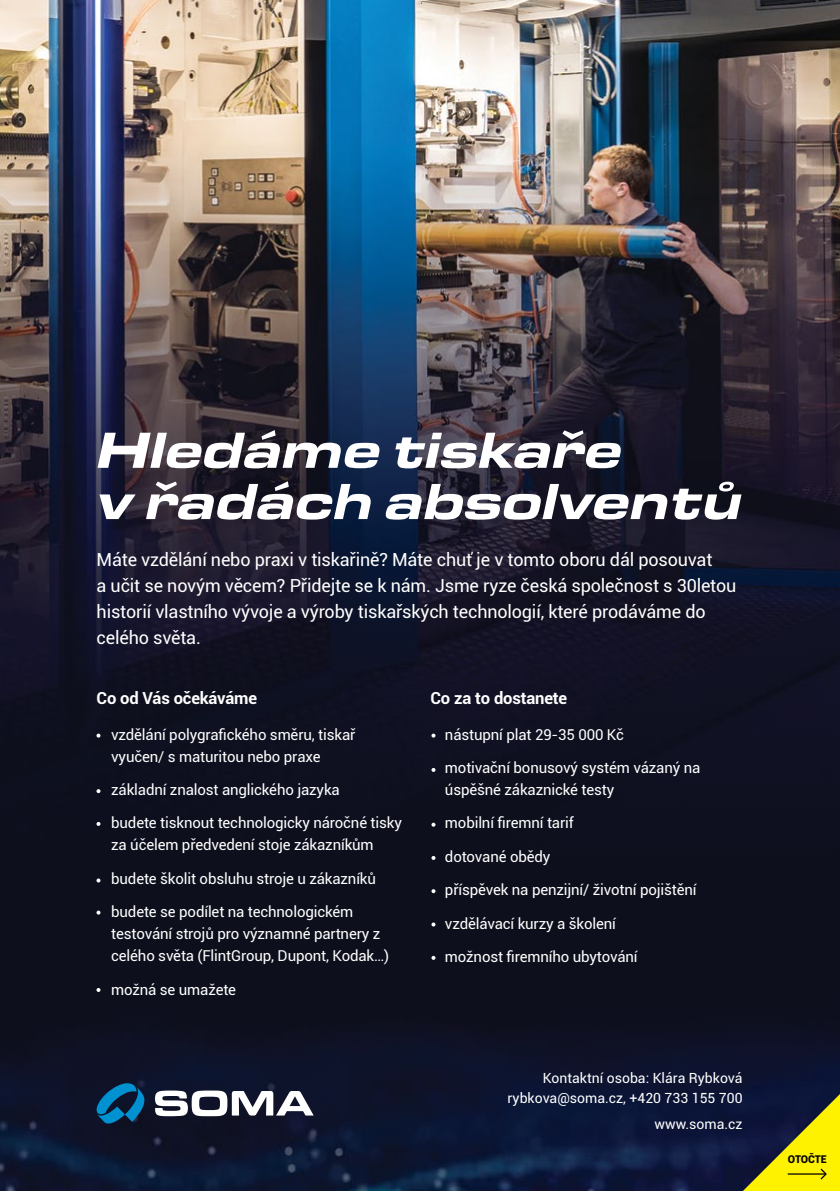
<style>
.page{position:relative;width:840px;height:1191px;background:#fff}
.page>*{position:absolute;margin:0;border:0;box-sizing:border-box;transform-origin:0 0}
.t1{font:italic 900 52.6px/51.2px "Eurostile Ext";letter-spacing:-.025em;color:#fff}
.t2{font:18px/26px "Roboto";letter-spacing:-.01em;color:#fff}
.t3{font:700 16.6px "Roboto";letter-spacing:-.01em;color:#fff}
.t4{font:15px/22px "Roboto";letter-spacing:-.01em;color:#fff}
.t5{font:14px/20px "Roboto";color:#fff;text-align:right}
.t6{font:900 10.6px "Roboto";letter-spacing:-.015em;color:#000}
</style>
<div class="page">
<img style="left:0;top:0;width:839px;height:1191px">
<svg style="left:155px;top:1090px;width:158px;height:26px"></svg>
<svg style="left:96px;top:1083px;width:49px;height:40px"></svg>
<svg style="left:742px;top:1094px;width:97px;height:97px"></svg>
<svg style="left:96px;top:733px;width:4px;height:4px"></svg>
<svg style="left:431px;top:733px;width:4px;height:4px"></svg>
<svg style="left:431px;top:768px;width:4px;height:4px"></svg>
<svg style="left:431px;top:822px;width:4px;height:4px"></svg>
<svg style="left:431px;top:856px;width:4px;height:4px"></svg>
<svg style="left:431px;top:889px;width:4px;height:4px"></svg>
<svg style="left:431px;top:922px;width:4px;height:4px"></svg>
<svg style="left:431px;top:956px;width:4px;height:4px"></svg>
<svg style="left:96px;top:789px;width:4px;height:4px"></svg>
<svg style="left:96px;top:822px;width:4px;height:4px"></svg>
<svg style="left:96px;top:878px;width:4px;height:4px"></svg>
<svg style="left:96px;top:910px;width:4px;height:4px"></svg>
<svg style="left:96px;top:988px;width:4px;height:4px"></svg>
<h1 class="t1" style="left:96px;top:425px;width:648px">Hledáme tiskaře<br>v řadách absolventů</h1>
<p class="t2" style="left:97px;top:546px;width:641px">Máte vzdělání nebo praxi v tiskařině? Máte chuť je v tomto oboru dál posouvat<br>a učit se novým věcem? Přidejte se k nám. Jsme ryze česká společnost s 30letou historií vlastního vývoje a výroby tiskařských technologií, které prodáváme do celého světa.</p>
<p class="t3" style="left:97px;top:686px;width:162px">Co od Vás očekáváme</p>
<p class="t3" style="left:430px;top:686px;width:138px">Co za to dostanete</p>
<p class="t4" style="left:111px;top:722px;width:245px">vzdělání polygrafického směru, tiskař vyučen/ s maturitou nebo praxe</p>
<p class="t4" style="left:111px;top:778px;width:230px">základní znalost anglického jazyka</p>
<p class="t4" style="left:111px;top:811px;width:292px">budete tisknout technologicky náročné tisky za účelem předvedení stoje zákazníkům</p>
<p class="t4" style="left:111px;top:867px;width:266px">budete školit obsluhu stroje u zákazníků</p>
<p class="t4" style="left:111px;top:900px;width:279px">budete se podílet na technologickém testování strojů pro významné partnery z celého světa (FlintGroup, Dupont, Kodak…)</p>
<p class="t4" style="left:111px;top:977px;width:126px">možná se umažete</p>
<p class="t4" style="left:444px;top:723px;width:180px">nástupní plat 29-35 000 Kč</p>
<p class="t4" style="left:444px;top:756px;width:257px">motivační bonusový systém vázaný na úspěšné zákaznické testy</p>
<p class="t4" style="left:444px;top:811px;width:130px">mobilní firemní tarif</p>
<p class="t4" style="left:444px;top:845px;width:107px">dotované obědy</p>
<p class="t4" style="left:444px;top:878px;width:253px">příspěvek na penzijní/ životní pojištění</p>
<p class="t4" style="left:444px;top:911px;width:172px">vzdělávací kurzy a školení</p>
<p class="t4" style="left:444px;top:945px;width:194px">možnost firemního ubytování</p>
<p class="t5" style="left:507px;top:1067px;width:236px">Kontaktní osoba: Klára Rybková rybkova@soma.cz, +420 733 155 700</p>
<p class="t5" style="left:654px;top:1113px;width:90px">www.soma.cz</p>
<p class="t6" style="left:787px;top:1151px;width:41px">Otočte</p>
</div>
